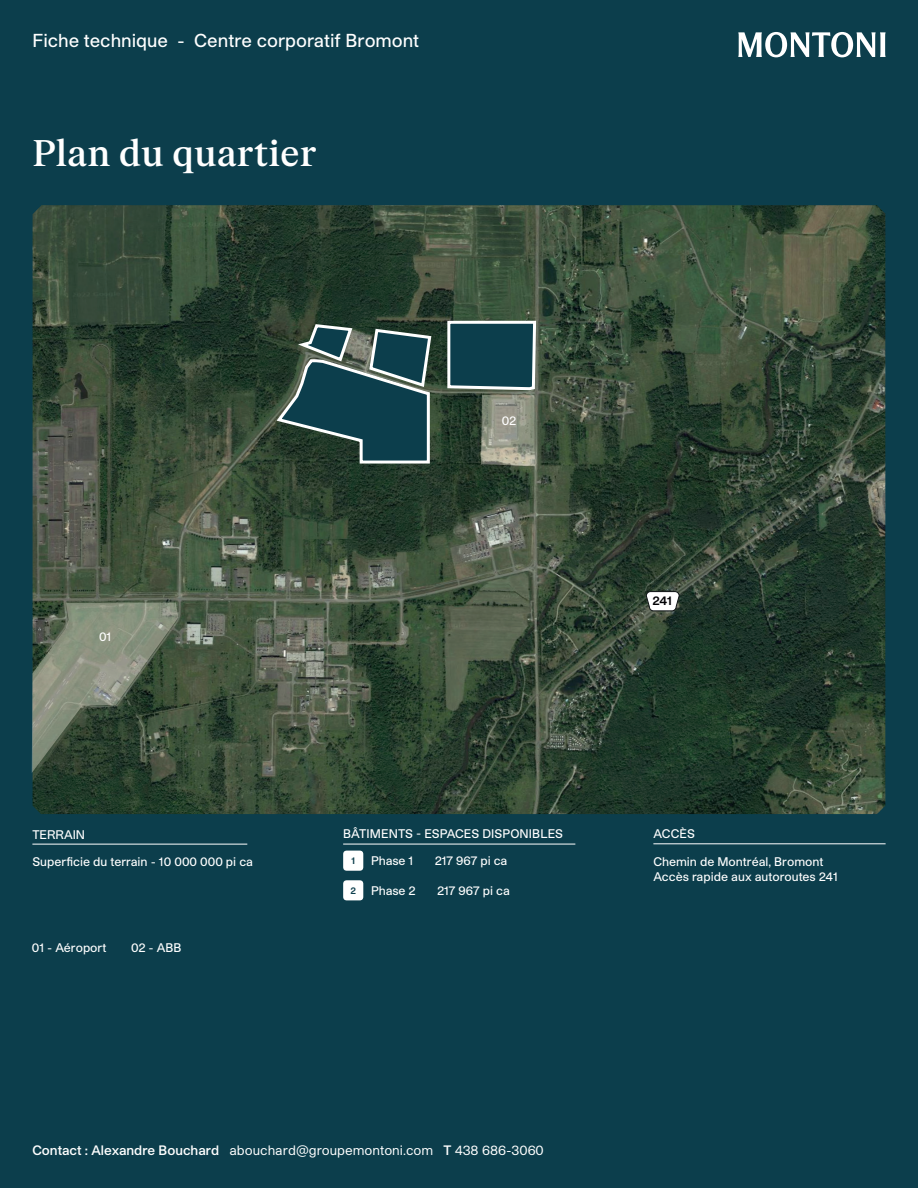
<style>
.page{position:relative;width:918px;height:1188px;background:#0c3e4c}
.page>*{position:absolute;margin:0;border:0;box-sizing:border-box;transform-origin:0 0}
.t1{font:500 36px "FK Roman Standard";color:#fff}
.t2{font:500 18px "Studio Pro";color:#fff}
.t3{font:13.2px "Studio Pro";color:#fff}
.t4{font:500 12px/15px "Studio Pro";color:#fff}
.t5{font:700 12px "Studio Pro";color:#010104}
.t6{font:700 9px "Studio Pro";color:#0c3e4c}
.s1{font-weight:600}
</style>
<div class="page">
<svg style="left:738px;top:32px;width:148px;height:25px"></svg>
<img style="left:33px;top:205px;width:852px;height:609px">
<div style="left:343px;top:851px;width:20px;height:20px;background:#fff;border-radius:4px"></div>
<div style="left:343px;top:880px;width:20px;height:20px;background:#fff;border-radius:4px"></div>
<hr style="left:32px;top:844px;width:215px;height:1px;background:#fff">
<hr style="left:343px;top:844px;width:232px;height:1px;background:#fff">
<hr style="left:653px;top:843px;width:233px;height:1px;background:#fff">
<svg style="left:275px;top:323px;width:158px;height:142px"></svg>
<svg style="left:32px;top:603px;width:146px;height:170px;background:#606d5b"></svg>
<svg style="left:446px;top:319px;width:92px;height:147px"></svg>
<svg style="left:646px;top:591px;width:34px;height:21px"></svg>
<h2 class="t2" style="left:32px;top:28px;width:388px">Fiche technique - Centre corporatif Bromont</h2>
<h1 class="t1" style="left:32px;top:126px;width:286px">Plan du quartier</h1>
<p class="t4" style="left:99px;top:629px;width:14px">01</p>
<p class="t4" style="left:502px;top:413px;width:16px">02</p>
<p class="t5" style="left:652px;top:593px;width:21px">241</p>
<p class="t4" style="left:343px;top:826px;width:221px">BÂTIMENTS - ESPACES DISPONIBLES</p>
<p class="t4" style="left:653px;top:826px;width:43px">ACCÈS</p>
<p class="t4" style="left:653px;top:853px;width:186px">Chemin de Montréal, Bromont<br>Accès rapide aux autoroutes 241</p>
<p class="t4" style="left:32px;top:826px;width:54px">TERRAIN</p>
<p class="t4" style="left:32px;top:854px;width:222px">Superficie du terrain - 10 000 000 pi ca</p>
<p class="t4" style="left:371px;top:853px;width:44px">Phase 1</p>
<p class="t4" style="left:435px;top:853px;width:74px">217 967 pi ca</p>
<p class="t4" style="left:371px;top:882px;width:46px">Phase 2</p>
<p class="t4" style="left:437px;top:882px;width:74px">217 967 pi ca</p>
<p class="t6" style="left:351px;top:855px;width:5px">1</p>
<p class="t6" style="left:350px;top:884px;width:7px">2</p>
<p class="t4" style="left:32px;top:940px;width:76px">01 - Aéroport</p>
<p class="t4" style="left:131px;top:940px;width:52px">02 - ABB</p>
<p class="t3" style="left:32px;top:1142px;width:513px"><span class="s1">Contact : Alexandre Bouchard</span> abouchard@groupemontoni.com <span class="s1">T</span> 438 686-3060</p>
</div>
